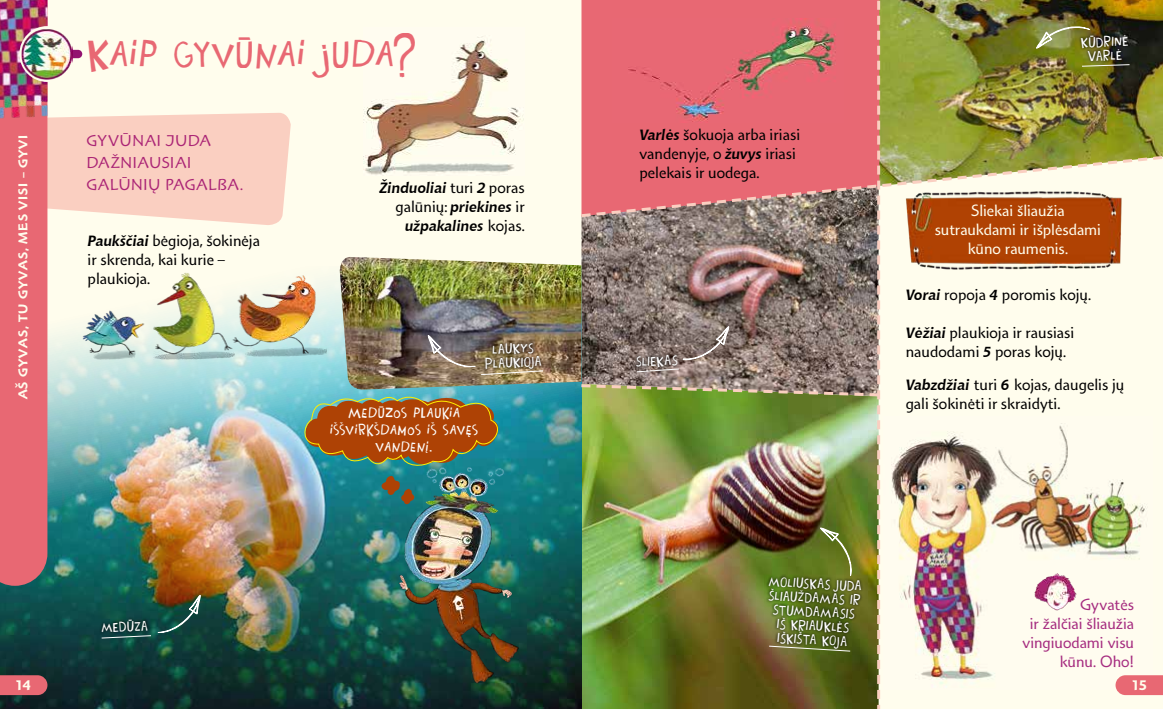
<style>
.page{position:relative;width:1163px;height:709px;background:#fff}
.page>*{position:absolute;margin:0;border:0;box-sizing:border-box;transform-origin:0 0}
.t1{font:40px "Kake Make";letter-spacing:.01em;color:#e86873}
.t2{font:15.5px/19px "Hoffmann Book LT";color:#000}
.t3{font:15.5px/19px "Hoffmann Book LT";letter-spacing:-.01em;color:#fffded;text-align:center}
.t4{font:15.5px/19px "Hoffmann Book LT";letter-spacing:-.005em;color:#a62d80;text-align:right}
.t5{font:15px/17px "Kake Make";letter-spacing:.015em;color:#fff;text-align:center}
.t6{font:15px/22px "Hoffmann Book LT";letter-spacing:.015em;color:#ab2576}
.t7{font:italic 700 14.8px "Chianti BT";color:#000}
.t8{font:13px/14px "Kake Make";color:#fff;text-align:center}
.t9{font:13px "Hoffmann Bold LT";color:#fffded}
.t10{font:12px "Hoffmann Bold LT";letter-spacing:.08em;color:#fffded}
.s1{font-family:"Chianti BT";font-weight:700;font-style:italic;font-size:14.8px}
.s2{font-family:"Hoffmann Book LT";font-weight:400;font-style:normal;font-size:15.5px}
</style>
<div class="page">
<div style="left:0;top:0;width:1162px;height:709px;background:#fffded"></div>
<img style="left:881px;top:0;width:281px;height:153px">
<img style="left:0;top:269px;width:578px;height:440px">
<img style="left:340px;top:257px;width:238px;height:132px">
<img style="left:891px;top:423px;width:256px;height:261px">
<svg style="left:881px;top:153px;width:281px;height:34px"></svg>
<svg style="left:300px;top:394px;width:208px;height:73px;background:#8c653b"></svg>
<svg style="left:99px;top:616px;width:2px;height:19px"></svg>
<svg style="left:101px;top:594px;width:100px;height:45px;background:#214d43"></svg>
<img style="left:427px;top:331px;width:117px;height:45px">
<svg style="left:1078px;top:32px;width:52px;height:32px"></svg>
<svg style="left:1080px;top:64px;width:50px;height:3px"></svg>
<svg style="left:1035px;top:22px;width:55px;height:34px;background:#888d43"></svg>
<img style="left:900px;top:182px;width:228px;height:88px">
<img style="left:1031px;top:567px;width:48px;height:48px">
<img style="left:363px;top:36px;width:161px;height:139px">
<img style="left:291px;top:270px;width:33px;height:90px">
<img style="left:291px;top:348px;width:36px;height:8px">
<img style="left:361px;top:464px;width:178px;height:224px">
<img style="left:578px;top:0;width:303px;height:709px">
<svg style="left:0;top:675px;width:47px;height:20px"></svg>
<svg style="left:1115px;top:675px;width:47px;height:20px"></svg>
<img style="left:0;top:0;width:291px;height:586px">
<img style="left:0;top:0;width:47px;height:126px">
<svg style="left:19px;top:26px;width:56px;height:56px"></svg>
<div style="left:33px;top:50px;width:49px;height:8px;background:#931270;border-radius:4px"></div>
<img style="left:22px;top:29px;width:51px;height:50px">
<p class="t10" style="left:15px;top:399px;width:266px;rotate:-90deg">AŠ GYVAS, TU GYVAS, MES VISI – GYVI</p>
<h1 class="t1" style="left:88px;top:32px;width:330px">Kaip gyvūnai juda?</h1>
<p class="t6" style="left:86px;top:130px;width:158px">GYVŪNAI JUDA<br>DAŽNIAUSIAI<br>GALŪNIŲ PAGALBA.</p>
<p class="t2" style="left:639px;top:124px;width:162px"><span class="s1">Varlės</span> šokuoja arba iriasi vandenyje, o <span class="s1">žuvys</span> iriasi pelekais ir uodega.</p>
<p class="t7" style="left:379px;top:177px;width:147px">Žinduoliai <span class="s2">turi</span> 2 <span class="s2">poras</span></p>
<p class="t2" style="left:395px;top:197px;width:131px">galūnių: <span class="s1">priekines</span> ir</p>
<p class="t7" style="left:405px;top:215px;width:121px">užpakalines <span class="s2">kojas.</span></p>
<p class="t2" style="left:88px;top:230px;width:174px"><span class="s1">Paukščiai</span> bėgioja, šokinėja ir skrenda, kai kurie – plaukioja.</p>
<p class="t8" style="left:484px;top:343px;width:58px;rotate:-2deg">LAUKYS<br>PLAUKIOJA</p>
<p class="t5" style="left:330px;top:405px;width:150px">Medūzos plaukia iššvirkšdamos iš savęs vandenį.</p>
<p class="t8" style="left:635px;top:355px;width:43px;rotate:-2deg">SLIEKAS</p>
<p class="t8" style="left:1080px;top:36px;width:49px;rotate:-2deg">KŪDRINĖ<br>VARLĖ</p>
<p class="t3" style="left:934px;top:201px;width:168px">Sliekai šliaužia sutraukdami ir išplėsdami kūno raumenis.</p>
<p class="t2" style="left:905px;top:284px;width:187px"><span class="s1">Vorai</span> ropoja <span class="s1">4</span> poromis kojų.</p>
<p class="t2" style="left:905px;top:322px;width:170px"><span class="s1">Vėžiai</span> plaukioja ir rausiasi naudodami <span class="s1">5</span> poras kojų.</p>
<p class="t2" style="left:905px;top:375px;width:220px"><span class="s1">Vabzdžiai</span> turi <span class="s1">6</span> kojas, daugelis jų gali šokinėti ir skraidyti.</p>
<p class="t8" style="left:101px;top:621px;width:49px;rotate:-2deg">MEDŪZA</p>
<p class="t8" style="left:769px;top:575px;width:95px;rotate:3deg">MOLIUSKAS JUDA<br>ŠLIAUŽDAMAS IR<br>STUMDAMASIS<br>IŠ KRIAUKLĖS<br>IŠKIŠTA KOJA</p>
<p class="t4" style="left:1022px;top:594px;width:113px">Gyvatės<br>ir žalčiai šliaužia vingiuodami visu kūnu. Oho!</p>
<p class="t9" style="left:16px;top:676px;width:16px">14</p>
<p class="t9" style="left:1132px;top:676px;width:16px">15</p>
</div>
